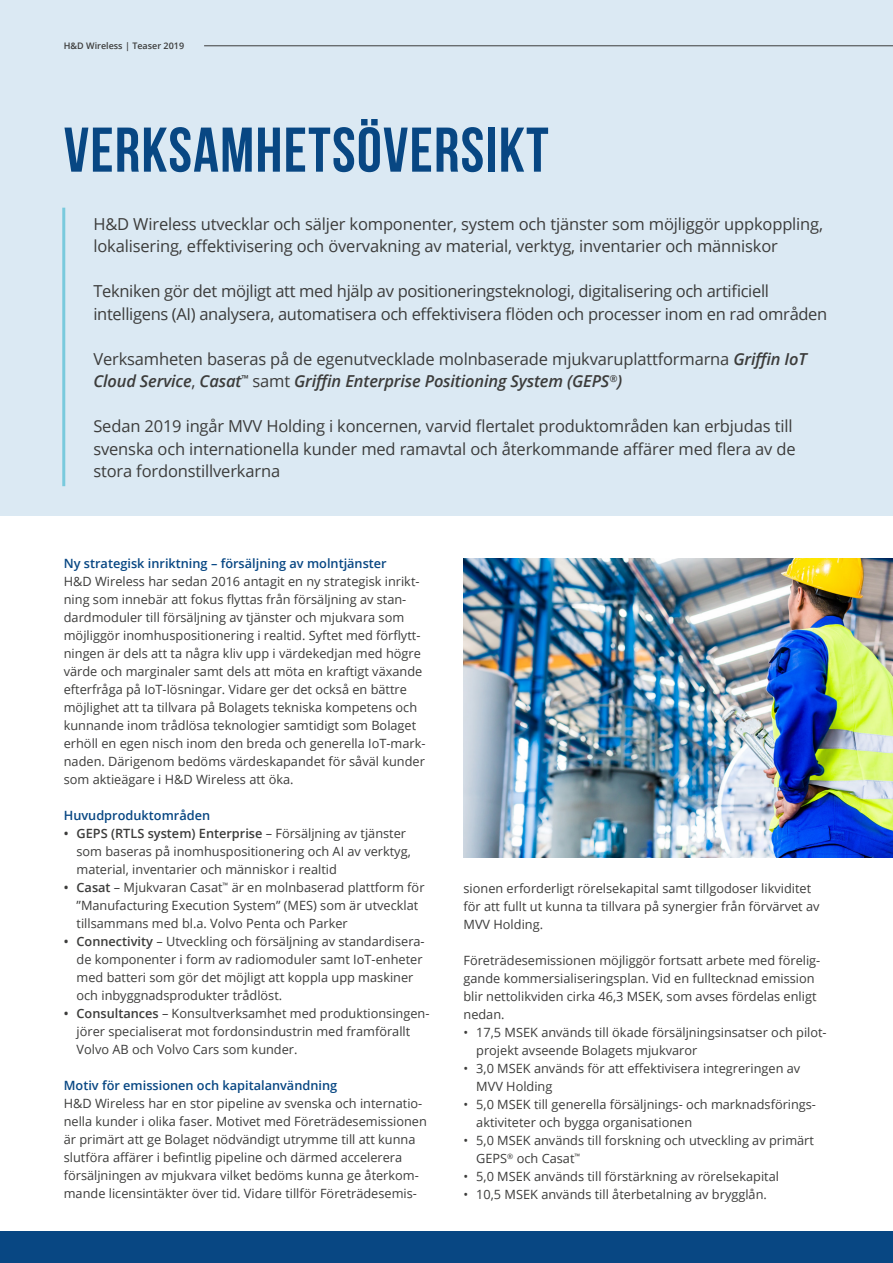
<style>
.page{position:relative;width:893px;height:1263px;background:#fff}
.page>*{position:absolute;margin:0;border:0;box-sizing:border-box;transform-origin:0 0}
.t1{font:63px "Bebas Neue";letter-spacing:.02em;color:#084783}
.t2{font:16.5px/22.5px "Open Sans";letter-spacing:-.01em;color:#3c3c3b}
.t3{font:12.75px/18px "Open Sans";color:#3c3c3b}
.t4{font:600 12.75px "Open Sans";color:#084783}
.t5{font:600 9px "Open Sans";color:#3c3c3b}
.s1{font-weight:600;font-style:italic}
.s2{font-weight:600}
</style>
<div class="page">
<div style="left:0;top:0;width:893px;height:516px;background:#dbe9f3"></div>
<hr style="left:62px;top:208px;width:3px;height:278px;background:#79cadd">
<hr style="left:204px;top:45px;width:689px;height:1px;background:#3c3c3b">
<div style="left:0;top:1232px;width:893px;height:31px;background:#084783"></div>
<img style="left:464px;top:558px;width:429px;height:300px">
<p class="t5" style="left:64px;top:40px;width:122px">H&amp;D Wireless | Teaser 2019</p>
<p class="t1" style="left:64px;top:115px;width:486px">VERKSAMHETSÖVERSIKT</p>
<p class="t2" style="left:93px;top:212px;width:731px">H&amp;D Wireless utvecklar och säljer komponenter, system och tjänster som möjliggör uppkoppling, lokalisering, effektivisering och övervakning av material, verktyg, inventarier och människor</p>
<p class="t2" style="left:93px;top:279px;width:735px">Tekniken gör det möjligt att med hjälp av positioneringsteknologi, digitalisering och artificiell intelligens (AI) analysera, automatisera och effektivisera flöden och processer inom en rad områden</p>
<p class="t2" style="left:93px;top:347px;width:715px">Verksamheten baseras på de egenutvecklade molnbaserade mjukvaruplattformarna <span class="s1">Griffin IoT<br>Cloud Service</span>, <span class="s1">Casat</span><sup>™</sup> samt <span class="s1">Griffin Enterprise Positioning System (GEPS</span><sup>®</sup><span class="s1">)</span></p>
<p class="t2" style="left:93px;top:414px;width:704px">Sedan 2019 ingår MVV Holding i koncernen, varvid flertalet produktområden kan erbjudas till svenska och internationella kunder med ramavtal och återkommande affärer med flera av de stora fordonstillverkarna</p>
<p class="t4" style="left:64px;top:554px;width:324px">Ny strategisk inriktning – försäljning av molntjänster</p>
<p class="t3" style="left:64px;top:572px;width:363px">H&amp;D Wireless har sedan 2016 antagit en ny strategisk inrikt&shy;ning som innebär att fokus flyttas från försäljning av stan&shy;dardmoduler till försäljning av tjänster och mjukvara som möjliggör inomhuspositionering i realtid. Syftet med förflytt&shy;ningen är dels att ta några kliv upp i värdekedjan med högre värde och marginaler samt dels att möta en kraftigt växande efterfråga på IoT-lösningar. Vidare ger det också en bättre möjlighet att ta tillvara på Bolagets tekniska kompetens och kunnande inom trådlösa teknologier samtidigt som Bolaget erhöll en egen nisch inom den breda och generella IoT-mark&shy;naden. Därigenom bedöms värdeskapandet för såväl kunder som aktieägare i H&amp;D Wireless att öka.</p>
<p class="t4" style="left:64px;top:806px;width:148px">Huvudproduktområden</p>
<p class="t3" style="left:77px;top:824px;width:336px;text-indent:-13px"><span class="s2">• GEPS (RTLS system) Enterprise</span> – Försäljning av tjänster som baseras på inomhuspositionering och AI av verktyg, material, inventarier och människor i realtid</p>
<p class="t3" style="left:77px;top:878px;width:349px;text-indent:-13px"><span class="s2">• Casat</span> – Mjukvaran Casat<sup>™</sup> är en molnbaserad plattform för ”Manufacturing Execution System” (MES) som är utvecklat tillsammans med bl.a. Volvo Penta och Parker</p>
<p class="t3" style="left:77px;top:932px;width:350px;text-indent:-13px"><span class="s2">• Connectivity</span> – Utveckling och försäljning av standardisera&shy;de komponenter i form av radiomoduler samt IoT-enheter med batteri som gör det möjligt att koppla upp maskiner och inbyggnadsprodukter trådlöst.</p>
<p class="t3" style="left:77px;top:1004px;width:354px;text-indent:-13px"><span class="s2">• Consultances</span> – Konsultverksamhet med produktionsingen&shy;jörer specialiserat mot fordonsindustrin med framförallt<br>Volvo AB och Volvo Cars som kunder.</p>
<p class="t4" style="left:64px;top:1076px;width:275px">Motiv för emissionen och kapitalanvändning</p>
<p class="t3" style="left:64px;top:1094px;width:365px">H&amp;D Wireless har en stor pipeline av svenska och internatio&shy;nella kunder i olika faser. Motivet med Företrädesemissionen är primärt att ge Bolaget nödvändigt utrymme till att kunna slutföra affärer i befintlig pipeline och därmed accelerera försäljningen av mjukvara vilket bedöms kunna ge återkom&shy;mande licensintäkter över tid. Vidare tillför Företrädesemis-</p>
<p class="t3" style="left:463px;top:879px;width:358px">sionen erforderligt rörelsekapital samt tillgodoser likviditet för att fullt ut kunna ta tillvara på synergier från förvärvet av<br>MVV Holding.</p>
<p class="t3" style="left:463px;top:951px;width:358px">Företrädesemissionen möjliggör fortsatt arbete med förelig&shy;gande kommersialiseringsplan. Vid en fulltecknad emission blir nettolikviden cirka 46,3 MSEK, som avses fördelas enligt nedan.</p>
<p class="t3" style="left:476px;top:1023px;width:352px;text-indent:-13px">• 17,5 MSEK används till ökade försäljningsinsatser och pilot&shy;projekt avseende Bolagets mjukvaror</p>
<p class="t3" style="left:476px;top:1059px;width:326px;text-indent:-13px">• 3,0 MSEK används för att effektivisera integreringen av<br>MVV Holding</p>
<p class="t3" style="left:476px;top:1095px;width:341px;text-indent:-13px">• 5,0 MSEK till generella försäljnings- och marknadsförings&shy;aktiviteter och bygga organisationen</p>
<p class="t3" style="left:476px;top:1131px;width:339px;text-indent:-13px">• 5,0 MSEK används till forskning och utveckling av primärt<br>GEPS<sup>®</sup> och Casat<sup>™</sup></p>
<p class="t3" style="left:463px;top:1167px;width:317px">• 5,0 MSEK används till förstärkning av rörelsekapital</p>
<p class="t3" style="left:463px;top:1185px;width:305px">• 10,5 MSEK används till återbetalning av brygglån.</p>
</div>
